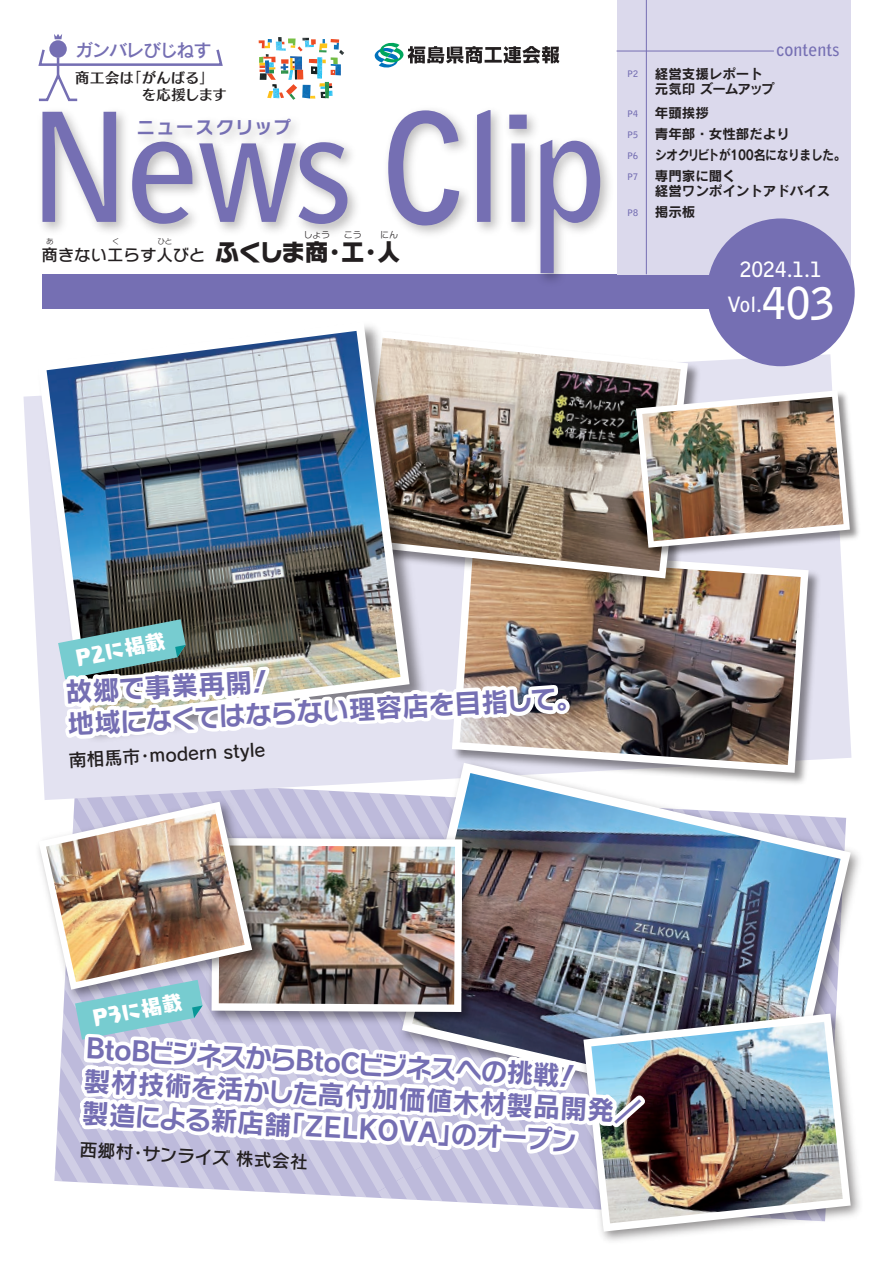
<style>
.page{position:relative;width:893px;height:1263px;background:#fff}
.page>*{position:absolute;margin:0;border:0;box-sizing:border-box;transform-origin:0 0}
.t1{font:700 43.5px "Bell Gothic Std";color:#fff}
.t2{font:27px/32.4px "Rodin NTLG Pro B";color:#756fb3}
.t3{font:24px "Rodin NTLG Pro EB";letter-spacing:-.065em;color:#231f20}
.t4{font:700 21px "Bell Gothic Std";color:#fff}
.t5{font:21px "Kurokane Std EB";color:#fff}
.t6{font:18px "Rodin NTLG Pro DB";color:#231f20}
.t7{font:700 18px "Bell Gothic Std";color:#756fb3}
.t8{font:18px "Rodin NTLG Pro B";letter-spacing:.08em;color:#756fb3}
.t9{font:18px "Rodin Pro DB";letter-spacing:-.07em;color:#756fb3}
.t10{font:16.5px "Rodin NTLG Pro DB";letter-spacing:-.01em;color:#231f20}
.t11{font:14.25px "Skip Std B";letter-spacing:.02em;color:#231f20}
.t12{font:13.5px/21px "Rodin Pro B";letter-spacing:-.025em;color:#231f20}
.t13{font:13.5px/15px "Rodin Pro B";color:#231f20}
.t14{font:700 9px "Bell Gothic Std";color:#756fb3}
.t15{font:9px "Rodin NTLG Pro M";letter-spacing:-.01em;color:#231f20}
.t16{font:7.5px "Rodin NTLG Pro M";color:#231f20}
</style>
<div class="page">
<svg style="left:23px;top:354px;width:828px;height:400px"></svg>
<img style="left:851px;top:1123px;width:9px;height:93px">
<img style="left:432px;top:343px;width:249px;height:47px">
<img style="left:633px;top:387px;width:226px;height:174px">
<svg style="left:37px;top:325px;width:373px;height:401px"></svg>
<img style="left:47px;top:331px;width:353px;height:59px">
<div style="left:43px;top:274px;width:807px;height:34px;background:#756fb3"></div>
<div style="left:617px;top:0;width:233px;height:274px;background:#dbd9ec"></div>
<hr style="left:646px;top:0;width:1px;height:274px;background:#756fb3">
<hr style="left:617px;top:51px;width:157px;height:1px;background:#756fb3">
<svg style="left:374px;top:42px;width:185px;height:26px"></svg>
<img style="left:42px;top:111px;width:83px;height:121px">
<svg style="left:42px;top:112px;width:74px;height:110px"></svg>
<img style="left:123px;top:133px;width:68px;height:100px">
<svg style="left:132px;top:155px;width:59px;height:69px"></svg>
<img style="left:191px;top:155px;width:94px;height:76px">
<img style="left:302px;top:147px;width:54px;height:87px">
<svg style="left:199px;top:142px;width:148px;height:82px"></svg>
<img style="left:387px;top:124px;width:80px;height:110px">
<svg style="left:388px;top:110px;width:71px;height:115px"></svg>
<svg style="left:477px;top:110px;width:14px;height:112px;background:#7a75b5"></svg>
<svg style="left:509px;top:115px;width:18px;height:107px"></svg>
<img style="left:532px;top:131px;width:77px;height:150px">
<svg style="left:540px;top:140px;width:60px;height:133px"></svg>
<img style="left:129px;top:122px;width:183px;height:33px">
<div style="left:49px;top:40px;width:18px;height:18px;background:#756fb3;border-radius:50%"></div>
<svg style="left:38px;top:47px;width:185px;height:55px"></svg>
<hr style="left:57px;top:57px;width:2px;height:22px;background:#756fb3">
<svg style="left:54px;top:34px;width:8px;height:5px"></svg>
<div style="left:707px;top:218px;width:148px;height:148px;background:#756fb3;border-radius:50%"></div>
<img style="left:259px;top:37px;width:85px;height:63px">
<img style="left:39px;top:390px;width:811px;height:851px">
<p class="t9" style="left:75px;top:39px;width:138px">ガンバレびじねす</p>
<p class="t11" style="left:127px;top:67px;width:88px">「がんばる「</p>
<p class="t11" style="left:75px;top:67px;width:60px">商工会は</p>
<p class="t11" style="left:142px;top:84px;width:86px">を応援します</p>
<p class="t8" style="left:137px;top:115px;width:156px">ニュースクリップ</p>
<p class="t16" style="left:46px;top:236px;width:9px">あ</p>
<p class="t16" style="left:112px;top:236px;width:9px">く</p>
<p class="t16" style="left:157px;top:236px;width:16px">ひと</p>
<p class="t10" style="left:42px;top:244px;width:165px">商きない工らす人びと</p>
<p class="t15" style="left:304px;top:229px;width:28px">しょう</p>
<p class="t15" style="left:344px;top:229px;width:19px">こう</p>
<p class="t15" style="left:380px;top:229px;width:19px">にん</p>
<p class="t3" style="left:215px;top:235px;width:115px">ふくしま商</p>
<p class="t3" style="left:377px;top:235px;width:25px">人</p>
<p class="t3" style="left:341px;top:235px;width:25px">工</p>
<p class="t3" style="left:323px;top:235px;width:25px">・</p>
<p class="t3" style="left:359px;top:235px;width:25px">・</p>
<p class="t14" style="left:627px;top:68px;width:13px">P2</p>
<p class="t14" style="left:627px;top:108px;width:13px">P4</p>
<p class="t14" style="left:627px;top:129px;width:13px">P5</p>
<p class="t14" style="left:627px;top:150px;width:13px">P6</p>
<p class="t14" style="left:627px;top:171px;width:13px">P7</p>
<p class="t14" style="left:627px;top:207px;width:13px">P8</p>
<p class="t7" style="left:776px;top:38px;width:64px">contents</p>
<p class="t13" style="left:655px;top:66px;width:121px">経営支援レポート元気印ズームアップ</p>
<p class="t12" style="left:655px;top:102px;width:192px">年頭挨拶<br>青年部・女性部だより<br>シオクリビトが100名になりました。専門家に聞く</p>
<p class="t13" style="left:655px;top:180px;width:177px;line-height:21px">経営ワンポイントアドバイス掲示板</p>
<p class="t4" style="left:740px;top:257px;width:83px">2024.1.1</p>
<h1 class="t1" style="left:756px;top:277px;width:80px"><sup>.</sup>403</h1>
<p class="t4" style="left:727px;top:291px;width:31px">Vol</p>
<p class="t5" style="left:73px;top:642px;width:93px;rotate:-11deg">P2に掲載</p>
<p class="t2" style="left:65px;top:674px;width:518px;rotate:-3deg">故郷で事業再開<br>地域になくてはならない理容店を目指して。</p>
<p class="t6" style="left:68px;top:748px;width:73px;rotate:-3deg">南相馬市</p>
<p class="t6" style="left:149px;top:744px;width:117px;rotate:-3deg">modern style</p>
<p class="t5" style="left:89px;top:1002px;width:93px;rotate:-11deg">P3に掲載</p>
<p class="t2" style="left:86px;top:1032px;width:476px;rotate:3deg">BtoBビジネスからBtoCビジネスへの挑戦</p>
<p class="t2" style="left:85px;top:1064px;width:560px;rotate:3deg">製材技術を活かした高付加価値木材製品開発／</p>
<p class="t2" style="left:452px;top:1117px;width:128px;rotate:3deg">のオープン</p>
<p class="t2" style="left:83px;top:1096px;width:211px;rotate:3deg">製造による新店舗</p>
<p class="t2" style="left:279px;top:1107px;width:189px;rotate:3deg">「ZELKOVA」</p>
<p class="t6" style="left:143px;top:1142px;width:167px;rotate:3deg">サンライズ株式会社</p>
</div>
